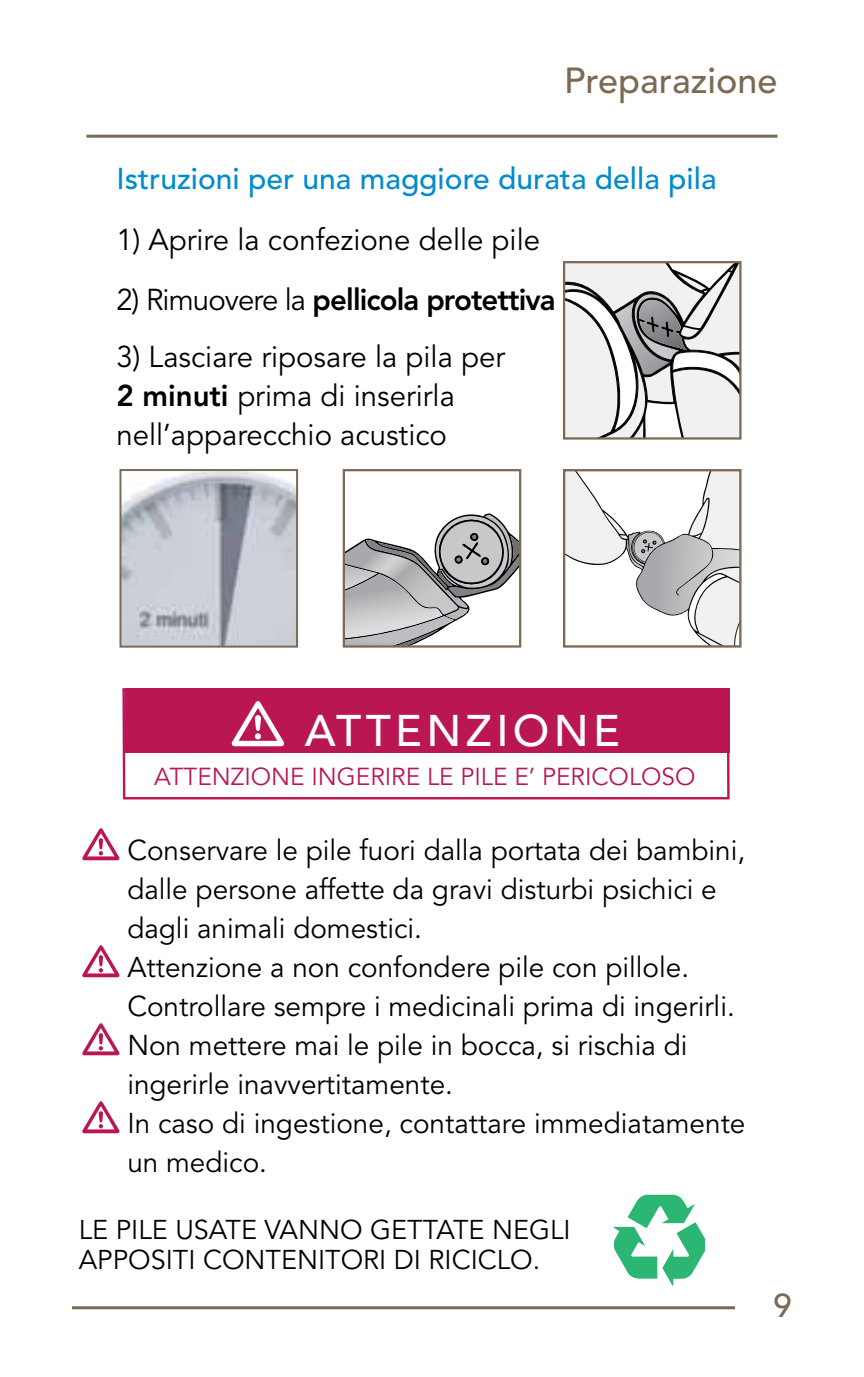
<style>
.page{position:relative;width:864px;height:1377px;background:#fff}
.page>*{position:absolute;margin:0;border:0;box-sizing:border-box;transform-origin:0 0}
.t1{font:500 43.8px "Avenir";letter-spacing:.1em;color:#fff}
.t2{font:500 36px "Avenir LT Std";color:#7c6a55}
.t3{font:500 33px "Avenir LT Std";color:#7c6a55}
.t4{font:30px/39px "Avenir LT SLI Std Book";color:#000}
.t5{font:500 30px "Avenir LT Std";color:#008ccc}
.t6{font:30px "Avenir LT SLI Std Heavy";letter-spacing:-.03em;color:#000}
.t7{font:28.5px/39px "Avenir LT SLI Std Book";color:#000}
.t8{font:27px/30px "Avenir";color:#000}
.t9{font:24.3px "Avenir";color:#bb1654}
.s1{font-family:"Avenir LT SLI Std Book"}
.s2{font-family:"Avenir LT SLI Std Heavy"}
</style>
<div class="page">
<hr style="left:72px;top:1306px;width:663px;height:3px;background:#7c6a55">
<hr style="left:86px;top:135px;width:692px;height:3px;background:#7c6a55">
<svg style="left:82px;top:828px;width:37px;height:32px"></svg>
<svg style="left:82px;top:945px;width:37px;height:32px"></svg>
<svg style="left:82px;top:1023px;width:37px;height:32px"></svg>
<svg style="left:82px;top:1101px;width:37px;height:32px"></svg>
<div style="left:125px;top:688px;width:604px;height:65px;background:#bb1654"></div>
<div style="left:122px;top:688px;width:608px;height:111px;border:2px solid #bb1654"></div>
<svg style="left:615px;top:1195px;width:89px;height:90px"></svg>
<svg style="left:566px;top:264px;width:173px;height:173px"></svg>
<div style="left:563px;top:261px;width:179px;height:179px;border:2px solid #7c6a55"></div>
<img style="left:122px;top:472px;width:173px;height:173px">
<div style="left:119px;top:469px;width:179px;height:179px;border:2px solid #7c6a55"></div>
<svg style="left:566px;top:472px;width:173px;height:173px"></svg>
<div style="left:563px;top:469px;width:179px;height:179px;border:2px solid #7c6a55"></div>
<svg style="left:346px;top:513px;width:172px;height:132px"></svg>
<div style="left:343px;top:469px;width:178px;height:179px;border:2px solid #7c6a55"></div>
<p class="t2" style="left:564px;top:60px;width:215px">Preparazione</p>
<p class="t5" style="left:116px;top:162px;width:602px">Istruzioni per una maggiore durata della pila</p>
<p class="t4" style="left:116px;top:221px;width:425px">1) Aprire la confezione delle pile</p>
<p class="t6" style="left:116px;top:281px;width:441px"><span class="s1">2) Rimuovere la</span> pellicola protettiva</p>
<p class="t4" style="left:116px;top:338px;width:390px">3) Lasciare riposare la pila per<br><span class="s2">2 minuti</span> prima di inserirla nell’apparecchio acustico</p>
<h1 class="t1" style="left:305px;top:706px;width:317px">ATTENZIONE</h1>
<p class="t9" style="left:154px;top:763px;width:543px">ATTENZIONE INGERIRE LE PILE E’ PERICOLOSO</p>
<p class="t7" style="left:127px;top:832px;width:620px">Conservare le pile fuori dalla portata dei bambini, dalle persone affette da gravi disturbi psichici e dagli animali domestici.<br>Attenzione a non confondere pile con pillole.<br>Controllare sempre i medicinali prima di ingerirli.<br>Non mettere mai le pile in bocca, si rischia di ingerirle inavvertitamente.<br>In caso di ingestione, contattare immediatamente un medico.</p>
<p class="t8" style="left:79px;top:1215px;width:493px">LE PILE USATE VANNO GETTATE NEGLI<br>APPOSITI CONTENITORI DI RICICLO.</p>
<p class="t3" style="left:774px;top:1287px;width:20px">9</p>
</div>
